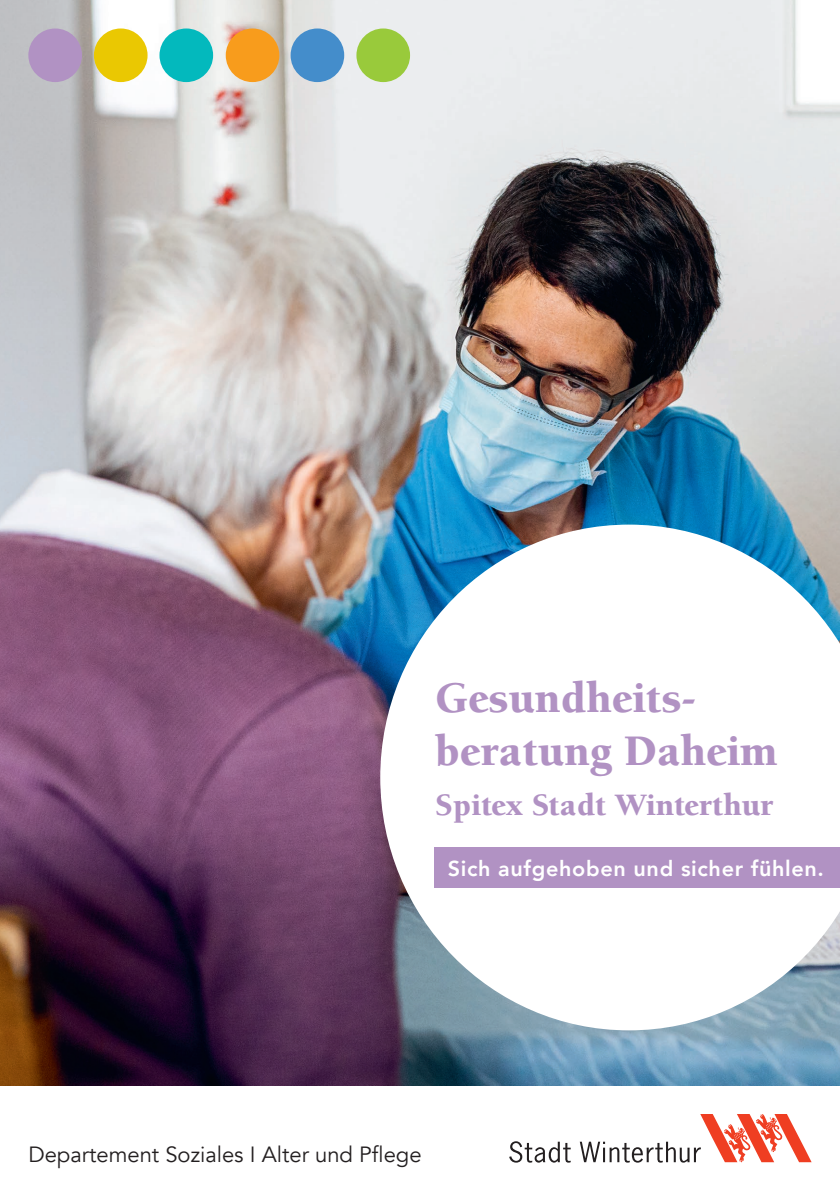
<style>
.page{position:relative;width:840px;height:1191px;background:#fff}
.page>*{position:absolute;margin:0;border:0;box-sizing:border-box;transform-origin:0 0}
.t1{font:900 44.8px/52.8px "Berkeley Pro";color:#b192c3}
.t2{font:900 32px "Berkeley Pro";color:#b192c3}
.t3{font:22px "Avenir";color:#231f20}
.t4{font:800 21.6px "Avenir";letter-spacing:.03em;color:#fff}
</style>
<div class="page">
<img style="left:0;top:0;width:839px;height:1086px">
<svg style="left:509px;top:1114px;width:302px;height:48px"></svg>
<div style="left:28px;top:28px;width:54px;height:54px;background:#b192c3;border-radius:50%"></div>
<div style="left:94px;top:28px;width:53px;height:54px;background:#eac802;border-radius:50%"></div>
<div style="left:159px;top:28px;width:54px;height:54px;background:#03b9bd;border-radius:50%"></div>
<div style="left:225px;top:28px;width:54px;height:54px;background:#f89c1c;border-radius:50%"></div>
<div style="left:290px;top:28px;width:54px;height:54px;background:#448dcb;border-radius:50%"></div>
<div style="left:356px;top:28px;width:54px;height:54px;background:#99ca3b;border-radius:50%"></div>
<svg style="left:380px;top:524px;width:459px;height:506px"></svg>
<div style="left:434px;top:847px;width:405px;height:41px;background:#b192c3"></div>
<h1 class="t1" style="left:435px;top:672px;width:344px">Gesundheits&shy;beratung Daheim</h1>
<h2 class="t2" style="left:435px;top:786px;width:339px">Spitex Stadt Winterthur</h2>
<p class="t4" style="left:447px;top:851px;width:377px">Sich aufgehoben und sicher fühlen.</p>
<p class="t3" style="left:28px;top:1141px;width:394px">Departement Soziales I Alter und Pflege</p>
</div>
